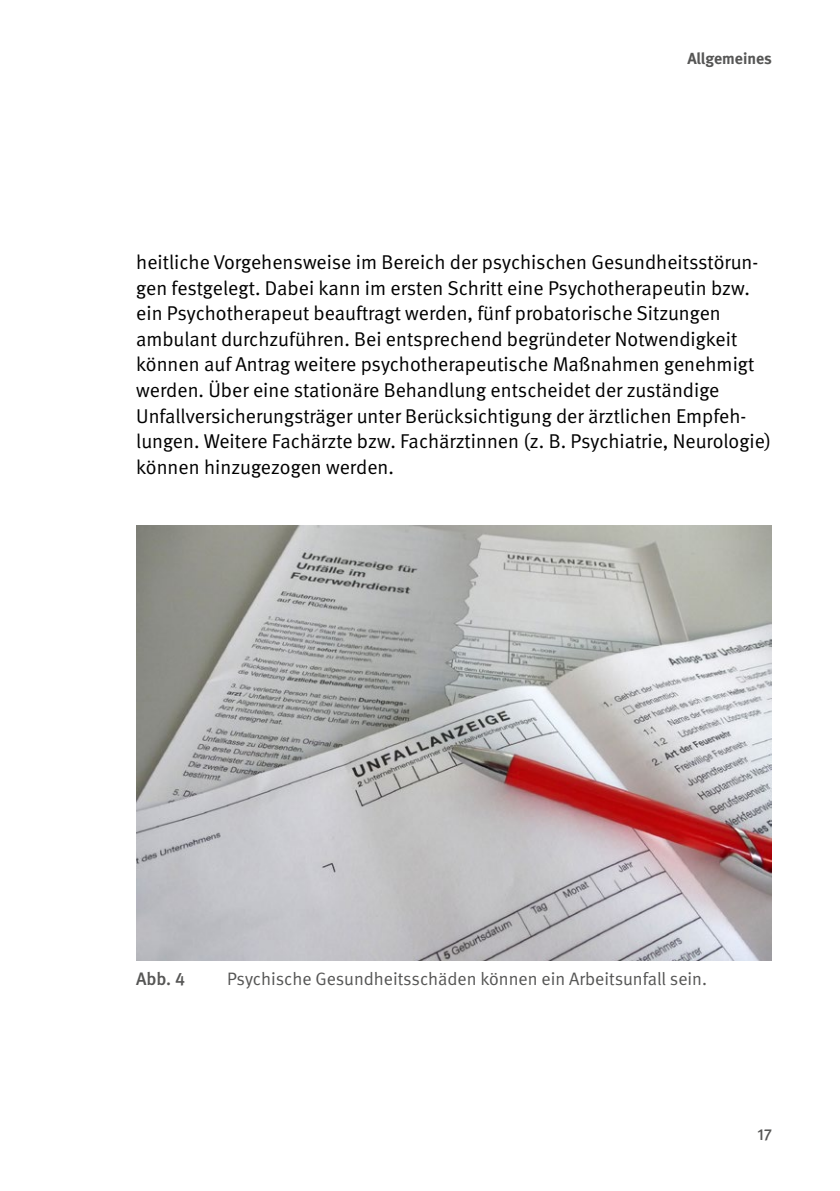
<style>
.page{position:relative;width:840px;height:1191px;background:#fff}
.page>*{position:absolute;margin:0;border:0;box-sizing:border-box;transform-origin:0 0}
.Fließtext_FT{font:20px/25.6px "DGUV Meta";color:#000}
.t1{font:18px "DGUV Meta";color:#565655}
.t2{font:500 18px "DGUV Meta";color:#565655}
.t3{font:700 16px "DGUV Meta";color:#565655}
.t4{font:500 16px "DGUV Meta";color:#565655}
</style>
<div class="page">
<img style="left:136px;top:525px;width:635px;height:435px">
<p class="t3" style="left:687px;top:49px;width:86px">Allgemeines</p>
<p class="Fließtext_FT" style="left:136px;top:250px;width:636px">heitliche Vorgehensweise im Bereich der psychischen Gesundheitsstörun&shy;gen festgelegt. Dabei kann im ersten Schritt eine Psychotherapeutin bzw. ein Psychotherapeut beauftragt werden, fünf probatorische Sitzungen ambulant durchzuführen. Bei entsprechend begründeter Notwendigkeit können auf Antrag weitere psychotherapeutische Maßnahmen genehmigt werden. Über eine stationäre Behandlung entscheidet der zuständige Unfallversicherungsträger unter Berücksichtigung der ärztlichen Empfeh&shy;lungen. Weitere Fachärzte bzw. Fachärztinnen (z. B. Psychiatrie, Neurologie) können hinzugezogen werden.</p>
<p class="t2" style="left:136px;top:968px;width:50px">Abb. 4</p>
<p class="t1" style="left:227px;top:968px;width:481px">Psychische Gesundheitsschäden können ein Arbeitsunfall sein.</p>
<p class="t4" style="left:756px;top:1124px;width:16px">17</p>
</div>
